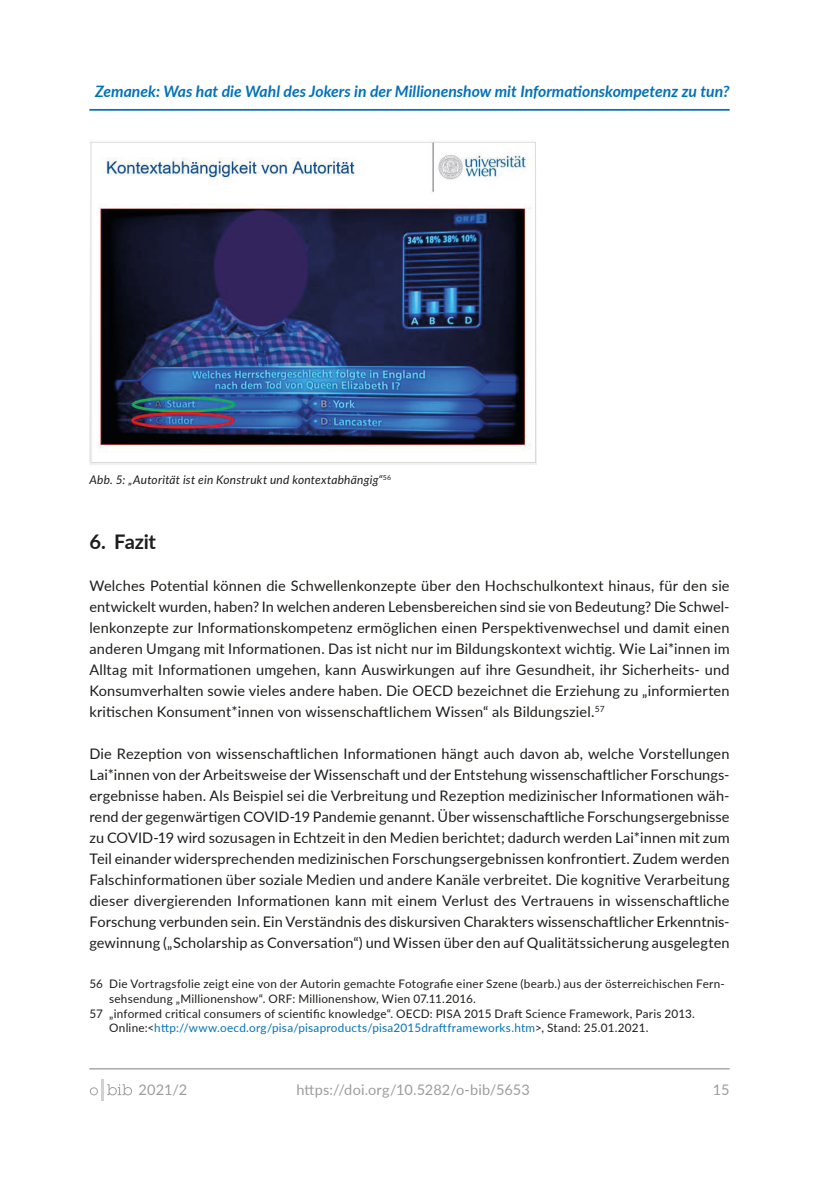
<style>
.page{position:relative;width:819px;height:1191px;background:#fff}
.page>*{position:absolute;margin:0;border:0;box-sizing:border-box;transform-origin:0 0}
.t1{font:700 20.12px "Lato";letter-spacing:-.015em;color:#1d1d1b}
.t2{font:italic 700 15.75px "Lato";color:#0472b9}
.t3{font:14.53px/21px "Lato";letter-spacing:.01em;color:#1d1d1b;text-align:justify}
.t4{font:14.53px "Lato Regular 3";letter-spacing:.01em;color:#9d9d9d}
.t5{font:14.53px "Lato Regular 4";color:#9d9d9d}
.t6{font:14.53px "Lato";color:#9d9d9d}
.t7{font:italic 11.9px "Lato";letter-spacing:.02em;color:#1d1d1b}
.t8{font:11.72px/14px "Lato";letter-spacing:.02em;color:#1d1d1b}
.s1{color:#0472b9}
</style>
<div class="page">
<hr style="left:89px;top:1068px;width:640px;height:1px;background:#9d9d9d">
<hr style="left:101px;top:1079px;width:3px;height:21px;background:#d1d1d1">
<svg style="left:90px;top:1087px;width:8px;height:8px"></svg>
<svg style="left:107px;top:1084px;width:25px;height:11px"></svg>
<img style="left:89px;top:141px;width:447px;height:323px">
<hr style="left:89px;top:109px;width:640px;height:2px;background:#0472b9">
<p class="t2" style="left:95px;top:80px;width:636px">Zemanek: Was hat die Wahl des Jokers in der Millionenshow mit Informationskompetenz zu tun?</p>
<p class="t7" style="left:89px;top:471px;width:303px">Abb. 5: „Autorität ist ein Konstrukt und kontextabhängig“<sup>56</sup></p>
<h1 class="t1" style="left:89px;top:527px;width:68px">6. Fazit</h1>
<p class="t3" style="left:89px;top:575px;width:641px">Welches Potential können die Schwellenkonzepte über den Hochschulkontext hinaus, für den sie entwickelt wurden, haben? In welchen anderen Lebensbereichen sind sie von Bedeutung? Die Schwel&shy;lenkonzepte zur Informationskompetenz ermöglichen einen Perspektivenwechsel und damit einen anderen Umgang mit Informationen. Das ist nicht nur im Bildungskontext wichtig. Wie Lai*innen im Alltag mit Informationen umgehen, kann Auswirkungen auf ihre Gesundheit, ihr Sicherheits- und Konsumverhalten sowie vieles andere haben. Die OECD bezeichnet die Erziehung zu „informierten kritischen Konsument*innen von wissenschaftlichem Wissen“ als Bildungsziel.<sup>57</sup></p>
<p class="t3" style="left:89px;top:743px;width:641px">Die Rezeption von wissenschaftlichen Informationen hängt auch davon ab, welche Vorstellungen Lai*innen von der Arbeitsweise der Wissenschaft und der Entstehung wissenschaftlicher Forschungs&shy;ergebnisse haben. Als Beispiel sei die Verbreitung und Rezeption medizinischer Informationen wäh&shy;rend der gegenwärtigen COVID-19 Pandemie genannt. Über wissenschaftliche Forschungsergebnisse zu COVID-19 wird sozusagen in Echtzeit in den Medien berichtet; dadurch werden Lai*innen mit zum Teil einander widersprechenden medizinischen Forschungsergebnissen konfrontiert. Zudem werden Falschinformationen über soziale Medien und andere Kanäle verbreitet. Die kognitive Verarbeitung dieser divergierenden Informationen kann mit einem Verlust des Vertrauens in wissenschaftliche Forschung verbunden sein. Ein Verständnis des diskursiven Charakters wissenschaftlicher Erkenntnis&shy;gewinnung („Scholarship as Conversation“) und Wissen über den auf Qualitätssicherung ausgelegten</p>
<p class="t8" style="left:109px;top:976px;width:617px;text-indent:-20px">56 Die Vortragsfolie zeigt eine von der Autorin gemachte Fotografie einer Szene (bearb.) aus der österreichischen Fern&shy;sehsendung „Millionenshow“. ORF: Millionenshow, Wien 07.11.2016.</p>
<p class="t8" style="left:109px;top:1006px;width:587px;text-indent:-20px">57 „informed critical consumers of scientific knowledge“. OECD: PISA 2015 Draft Science Framework, Paris 2013.<br>Online:&lt;<span class="s1">http://www.oecd.org/pisa/pisaproducts/pisa2015draftframeworks.htm</span>&gt;, Stand: 25.01.2021.</p>
<p class="t5" style="left:139px;top:1079px;width:50px">2021/2</p>
<p class="t4" style="left:296px;top:1079px;width:235px">https://doi.org/10.5282/o-bib/5653</p>
<p class="t6" style="left:712px;top:1079px;width:18px">15</p>
</div>
